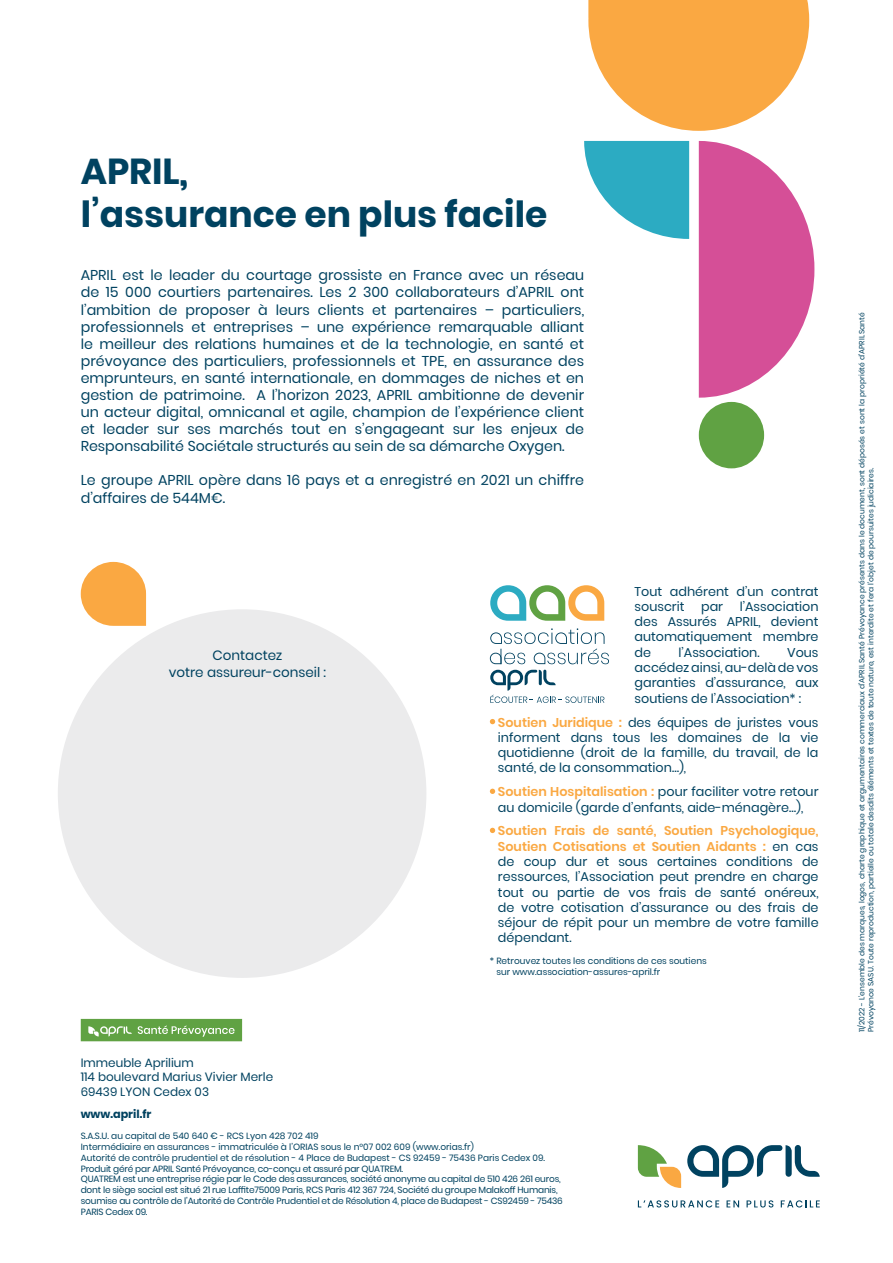
<style>
.page{position:relative;width:893px;height:1263px;background:#fff}
.page>*{position:absolute;margin:0;border:0;box-sizing:border-box;transform-origin:0 0}
.t1{font:700 36px "Poppins";color:#004260}
.t2{font:14.25px/17.1px "Poppins";color:#004260;text-align:justify}
.t3{font:13.5px "Poppins";color:#004260}
.t4{font:12.75px/15.3px "Poppins";color:#004260;text-align:justify}
.t5{font:12px/14.4px "Poppins";color:#004260}
.t6{font:700 11.25px "Poppins";color:#004260}
.t7{font:9px/10.8px "Poppins";letter-spacing:-.02em;color:#004260}
.t8{font:9px/10.8px "Poppins";color:#004260}
.t9{font:7.5px/9px "Poppins";color:#004260}
.s1{font-weight:600;color:#faa842}
</style>
<div class="page">
<svg style="left:638px;top:1200px;width:81px;height:7px"></svg>
<svg style="left:726px;top:1200px;width:13px;height:7px"></svg>
<svg style="left:746px;top:1200px;width:27px;height:7px"></svg>
<svg style="left:781px;top:1200px;width:39px;height:7px"></svg>
<svg style="left:638px;top:1145px;width:43px;height:43px"></svg>
<svg style="left:687px;top:1145px;width:133px;height:43px"></svg>
<div style="left:81px;top:1019px;width:161px;height:22px;background:#60a243"></div>
<svg style="left:138px;top:1025px;width:97px;height:12px"></svg>
<svg style="left:88px;top:1026px;width:44px;height:10px"></svg>
<svg style="left:81px;top:562px;width:65px;height:64px;background:#fab560"></svg>
<div style="left:58px;top:609px;width:368px;height:369px;background:#ebebec;border-radius:50%"></div>
<svg style="left:588px;top:0;width:221px;height:131px"></svg>
<svg style="left:584px;top:141px;width:105px;height:98px"></svg>
<svg style="left:699px;top:141px;width:115px;height:257px"></svg>
<div style="left:699px;top:402px;width:65px;height:66px;background:#60a243;border-radius:50%"></div>
<svg style="left:490px;top:719px;width:5px;height:5px"></svg>
<svg style="left:490px;top:789px;width:5px;height:5px"></svg>
<svg style="left:490px;top:828px;width:5px;height:5px"></svg>
<svg style="left:490px;top:585px;width:114px;height:36px"></svg>
<svg style="left:490px;top:628px;width:119px;height:36px"></svg>
<svg style="left:490px;top:670px;width:114px;height:33px"></svg>
<p class="t1" style="left:81px;top:150px;width:109px">APRIL,</p>
<p class="t1" style="left:81px;top:194px;width:468px">l’assurance en plus facile</p>
<p class="t2" style="left:81px;top:267px;width:505px">APRIL est le leader du courtage grossiste en France avec un réseau de 15 000 courtiers partenaires. Les 2 300 collaborateurs d’APRIL ont l’ambition de proposer à leurs clients et partenaires – particuliers, professionnels et entreprises – une expérience remarquable alliant le meilleur des relations humaines et de la technologie, en santé et prévoyance des particuliers, professionnels et TPE, en assurance des emprunteurs, en santé internationale, en dommages de niches et en gestion de patrimoine. A l’horizon 2023, APRIL ambitionne de devenir un acteur digital, omnicanal et agile, champion de l’expérience client et leader sur ses marchés tout en s’engageant sur les enjeux de Responsabilité Sociétale structurés au sein de sa démarche Oxygen.</p>
<p class="t2" style="left:81px;top:472px;width:505px">Le groupe APRIL opère dans 16 pays et a enregistré en 2021 un chiffre d’affaires de 544M€.</p>
<p class="t3" style="left:213px;top:648px;width:71px">Contactez</p>
<p class="t3" style="left:169px;top:664px;width:159px">votre assureur-conseil :</p>
<p class="t4" style="left:634px;top:583px;width:186px">Tout adhérent d’un contrat souscrit</p>
<p class="t4" style="left:634px;top:599px;width:186px;text-indent:105px">l’Association des Assurés APRIL, devient automatiquement membre de</p>
<p class="t4" style="left:701px;top:599px;width:24px">par</p>
<p class="t4" style="left:679px;top:645px;width:83px">l’Association.</p>
<p class="t4" style="left:634px;top:645px;width:186px;text-indent:153px">Vous accédez ainsi, au-delà de vos garanties d’assurance, aux soutiens de l’Association* :</p>
<p class="t4" style="left:498px;top:714px;width:322px"><span class="s1">Soutien Juridique :</span> des équipes de juristes vous informent dans tous les domaines de la vie quotidienne (droit de la famille, du travail, de la santé, de la consommation…),</p>
<p class="t4" style="left:498px;top:784px;width:322px"><span class="s1">Soutien Hospitalisation :</span> pour faciliter votre retour au domicile (garde d’enfants, aide-ménagère…),</p>
<p class="t4" style="left:498px;top:823px;width:322px"><span class="s1">Soutien Frais de santé, Soutien Psychologique, Soutien Cotisations et Soutien Aidants :</span> en cas de coup dur et sous certaines conditions de ressources, l’Association peut prendre en charge tout ou partie de vos frais de santé onéreux, de votre cotisation d’assurance ou des frais de séjour de répit pour un membre de votre famille dépendant.</p>
<p class="t8" style="left:496px;top:955px;width:212px;text-indent:-7px">* Retrouvez toutes les conditions de ces soutiens sur www.association-assures-april.fr</p>
<p class="t5" style="left:81px;top:1055px;width:194px">Immeuble Aprilium<br>114 boulevard Marius Vivier Merle</p>
<p class="t5" style="left:81px;top:1084px;width:130px">69439 LYON Cedex 03</p>
<p class="t6" style="left:81px;top:1107px;width:72px">www.april.fr</p>
<p class="t8" style="left:81px;top:1131px;width:239px">S.A.S.U. au capital de 540 640 € - RCS Lyon 428 702 419</p>
<p class="t8" style="left:81px;top:1141px;width:395px">Intermédiaire en assurances - immatriculée à l’ORIAS sous le n°07 002 609 (www.orias.fr)</p>
<p class="t8" style="left:81px;top:1152px;width:466px">Autorité de contrôle prudentiel et de résolution - 4 Place de Budapest - CS 92459 - 75436 Paris Cedex 09.</p>
<p class="t7" style="left:81px;top:1163px;width:324px">Produit géré par APRIL Santé Prévoyance, co-conçu et assuré par QUATREM.</p>
<p class="t7" style="left:81px;top:1174px;width:484px">QUATREM est une entreprise régie par le Code des assurances, société anonyme au capital de 510 426 261 euros, dont le siège social est situé 21 rue Laffite75009 Paris, RCS Paris 412 367 724, Société du groupe Malakoff Humanis, soumise au contrôle de l’Autorité de Contrôle Prudentiel et de Résolution 4, place de Budapest - CS92459 - 75436<br>PARIS Cedex 09.</p>
<p class="t9" style="left:857px;top:1032px;width:721px;rotate:-90deg">11/2022 - L’ensemble des marques, logos, charte graphique et argumentaires commerciaux d’APRIL Santé Prévoyance présents dans le document, sont déposés et sont la propriété d’APRIL Santé<br>Prévoyance SASU. Toute reproduction, partielle ou totale desdits éléments et textes de toute nature, est interdite et fera l’objet de poursuites judiciaires.</p>
</div>
